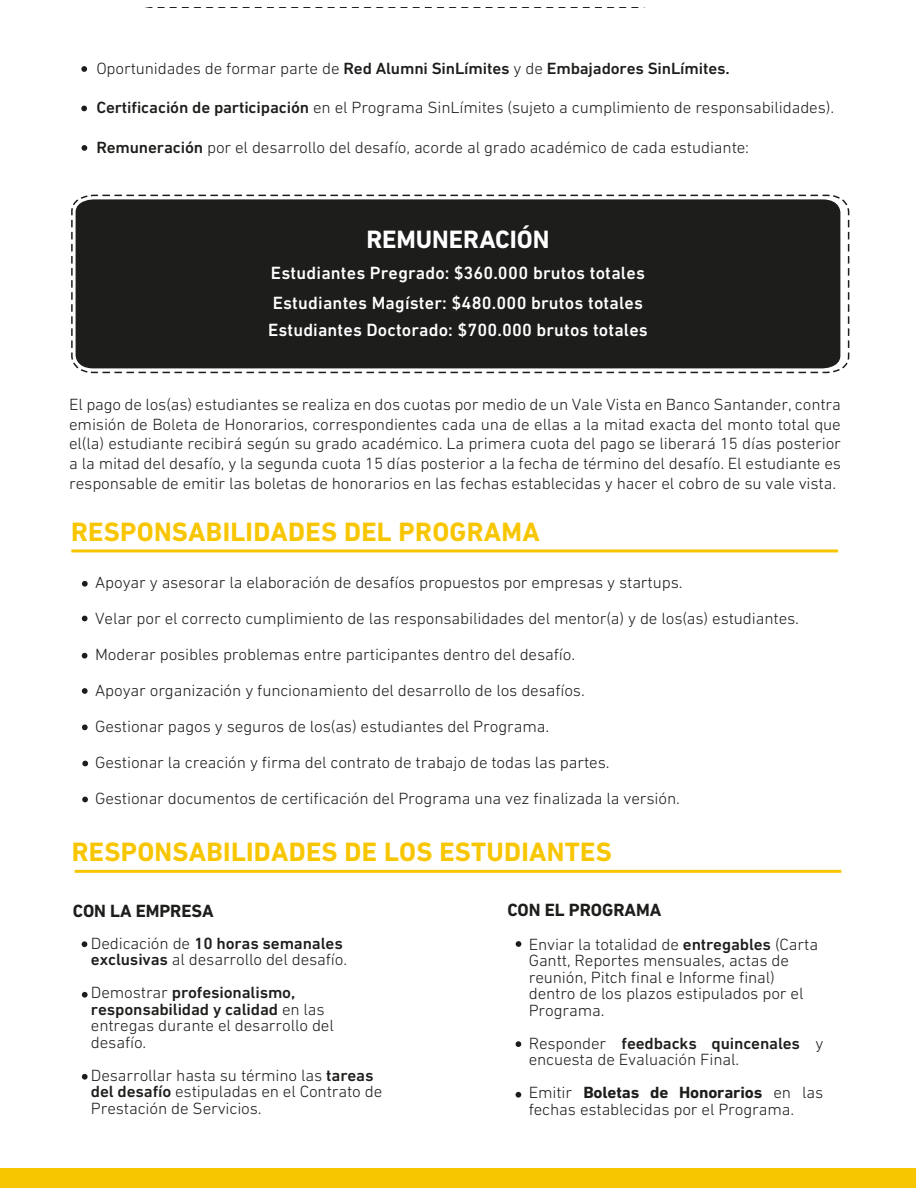
<style>
.page{position:relative;width:916px;height:1188px;background:#fff}
.page>*{position:absolute;margin:0;border:0;box-sizing:border-box;transform-origin:0 0}
.t1{font:700 27px "DIN Next LT Pro";letter-spacing:.01em;color:#f8c600}
.t2{font:700 25.5px "DIN Next LT Pro";letter-spacing:-.005em;color:#fff}
.t3{font:500 18px/28.3px "DIN Next LT Pro";letter-spacing:.01em;color:#fff}
.t4{font:700 18px "DIN Next LT Pro";letter-spacing:-.005em;color:#1d1d1b}
.t5{font:300 16.5px/16.5px "DIN Next LT Pro";letter-spacing:-.01em;color:#1d1d1b;scale:1.04 1}
.t6{font:500 16.5px "DIN Next LT Pro";letter-spacing:-.01em;color:#1d1d1b;scale:1.04 1}
.s1{font-weight:300}
.s2{font-weight:500}
.s3{font-weight:700}
</style>
<div class="page">
<svg style="left:71px;top:194px;width:779px;height:180px"></svg>
<div style="left:76px;top:199px;width:764px;height:169px;background:#1d1d1b"></div>
<div style="left:0;top:1169px;width:916px;height:19px;background:#f8c600"></div>
<hr style="left:71px;top:549px;width:767px;height:3px;background:#f8c600">
<hr style="left:75px;top:870px;width:766px;height:3px;background:#f8c600">
<svg style="left:81px;top:66px;width:6px;height:6px"></svg>
<svg style="left:81px;top:105px;width:6px;height:7px"></svg>
<svg style="left:81px;top:145px;width:6px;height:6px"></svg>
<svg style="left:82px;top:581px;width:6px;height:6px"></svg>
<svg style="left:82px;top:616px;width:6px;height:5px"></svg>
<svg style="left:82px;top:653px;width:5px;height:6px"></svg>
<svg style="left:82px;top:688px;width:6px;height:6px"></svg>
<svg style="left:82px;top:724px;width:6px;height:6px"></svg>
<svg style="left:82px;top:760px;width:6px;height:7px"></svg>
<svg style="left:82px;top:797px;width:6px;height:5px"></svg>
<svg style="left:82px;top:941px;width:5px;height:6px"></svg>
<svg style="left:82px;top:992px;width:6px;height:6px"></svg>
<svg style="left:82px;top:1074px;width:6px;height:6px"></svg>
<svg style="left:516px;top:941px;width:5px;height:6px"></svg>
<svg style="left:515px;top:1041px;width:6px;height:6px"></svg>
<img style="left:145px;top:7px;width:501px;height:1px">
<svg style="left:515px;top:1092px;width:6px;height:6px"></svg>
<p class="t6" style="left:96px;top:59px;width:610px"><span class="s1">Oportunidades de formar parte de</span> Red Alumni SinLímites <span class="s1">y de</span> Embajadores SinLímites.</p>
<p class="t5" style="left:96px;top:99px;width:711px"><span class="s2">Certificación de participación</span> en el Programa SinLímites (sujeto a cumplimiento de responsabilidades).</p>
<p class="t5" style="left:96px;top:139px;width:629px"><span class="s2">Remuneración</span> por el desarrollo del desafío, acorde al grado académico de cada estudiante:</p>
<h2 class="t2" style="left:366px;top:225px;width:185px">REMUNERACIÓN</h2>
<p class="t3" style="left:268px;top:259px;width:381px">Estudiantes Pregrado: $360.000 brutos totales<br>Estudiantes Magíster: $480.000 brutos totales<br>Estudiantes Doctorado: $700.000 brutos totales</p>
<p class="t5" style="left:69px;top:394px;width:744px;line-height:19.8px;text-align:justify">El pago de los(as) estudiantes se realiza en dos cuotas por medio de un Vale Vista en Banco Santander, contra emisión de Boleta de Honorarios, correspondientes cada una de ellas a la mitad exacta del monto total que el(la) estudiante recibirá según su grado académico. La primera cuota del pago se liberará 15 días posterior a la mitad del desafío, y la segunda cuota 15 días posterior a la fecha de término del desafío. El estudiante es responsable de emitir las boletas de honorarios en las fechas establecidas y hacer el cobro de su vale vista.</p>
<h1 class="t1" style="left:71px;top:516px;width:470px">RESPONSABILIDADES DEL PROGRAMA</h1>
<p class="t5" style="left:95px;top:564px;width:678px;line-height:36px">Apoyar y asesorar la elaboración de desafíos propuestos por empresas y startups.<br>Velar por el correcto cumplimiento de las responsabilidades del mentor(a) y de los(as) estudiantes.<br>Moderar posibles problemas entre participantes dentro del desafío.<br>Apoyar organización y funcionamiento del desarrollo de los desafíos.<br>Gestionar pagos y seguros de los(as) estudiantes del Programa.<br>Gestionar la creación y firma del contrato de trabajo de todas las partes.<br>Gestionar documentos de certificación del Programa una vez finalizada la versión.</p>
<h1 class="t1" style="left:72px;top:836px;width:542px">RESPONSABILIDADES DE LOS ESTUDIANTES</h1>
<p class="t4" style="left:73px;top:900px;width:142px">CON LA EMPRESA</p>
<p class="t5" style="left:91px;top:935px;width:248px">Dedicación de <span class="s2">10 horas semanales exclusivas</span> al desarrollo del desafío.</p>
<p class="t5" style="left:91px;top:984px;width:235px">Demostrar <span class="s2">profesionalismo, responsabilidad y calidad</span> en las entregas durante el desarrollo del desafío.</p>
<p class="t5" style="left:91px;top:1067px;width:282px">Desarrollar hasta su término las <span class="s2">tareas del desafío</span> estipuladas en el Contrato de<br>Prestación de Servicios.</p>
<p class="t4" style="left:507px;top:900px;width:155px">CON EL PROGRAMA</p>
<p class="t5" style="left:529px;top:936px;width:280px">Enviar la totalidad de <span class="s2">entregables</span> (Carta Gantt, Reportes mensuales, actas de reunión, Pitch final e Informe final) dentro de los plazos estipulados por el Programa.</p>
<p class="t5" style="left:529px;top:1035px;width:285px">Responder <span class="s2">feedbacks quincenales</span> y encuesta de Evaluación Final.</p>
<p class="t5" style="left:529px;top:1084px;width:285px">Emitir <span class="s3">Boletas de Honorarios</span> en las fechas establecidas por el Programa.</p>
</div>
